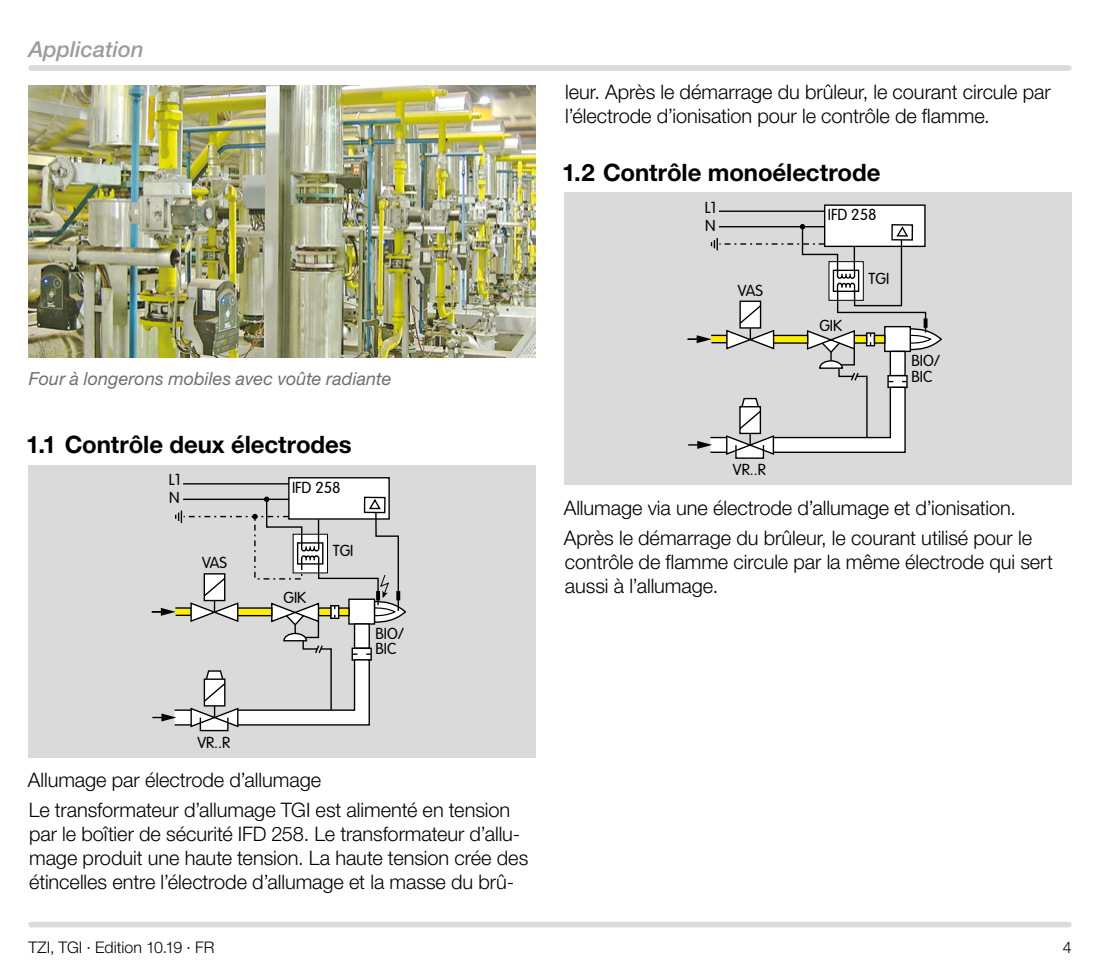
<style>
.page{position:relative;width:1100px;height:970px;background:#fff}
.page>*{position:absolute;margin:0;border:0;box-sizing:border-box;transform-origin:0 0}
.t1{font:700 24px "Helvetica Neue LT Pro";letter-spacing:-.005em;color:#000}
.t2{font:italic 500 22px "Helvetica Neue LT Pro";color:#9d9d9c}
.t3{font:300 20px/24px "Helvetica Neue LT Pro";letter-spacing:-.005em;color:#000}
.t4{font:italic 18px "Helvetica Neue LT Pro";letter-spacing:.005em;color:#706f6f}
.t5{font:300 16px "Helvetica Neue LT Pro";letter-spacing:-.005em;color:#000}
.t6{font:300 15.6px/15.6px "VAG Rounded Std";color:#000}
</style>
<div class="page">
<div style="left:31px;top:921px;width:1038px;height:6px;background:#dadada"></div>
<div style="left:31px;top:65px;width:1038px;height:6px;background:#dadada"></div>
<img style="left:28px;top:85px;width:508px;height:272px">
<div style="left:28px;top:465px;width:508px;height:292px;background:#dadada"></div>
<div style="left:289px;top:477px;width:100px;height:42px;background:#fff"></div>
<div style="left:288px;top:477px;width:102px;height:42px;border:1px solid #000"></div>
<hr style="left:183px;top:483px;width:106px;height:1px;background:#000">
<svg style="left:152px;top:496px;width:254px;height:234px"></svg>
<div style="left:200px;top:717px;width:29px;height:14px;border:1px solid #000"></div>
<div style="left:564px;top:192px;width:507px;height:293px;background:#dadada"></div>
<div style="left:825px;top:205px;width:100px;height:41px;background:#fff"></div>
<div style="left:824px;top:204px;width:101px;height:43px;border:1px solid #000"></div>
<hr style="left:719px;top:210px;width:106px;height:2px;background:#000">
<svg style="left:687px;top:224px;width:255px;height:234px"></svg>
<div style="left:735px;top:444px;width:29px;height:15px;border:1px solid #000"></div>
<p class="t2" style="left:28px;top:36px;width:117px">Application</p>
<p class="t4" style="left:29px;top:367px;width:364px">Four à longerons mobiles avec voûte radiante</p>
<p class="t1" style="left:26px;top:430px;width:327px">1.1 Contrôle deux électrodes</p>
<p class="t6" style="left:292px;top:480px;width:50px">IFD 258</p>
<p class="t6" style="left:169px;top:472px;width:13px">L1</p>
<p class="t6" style="left:169px;top:490px;width:12px">N</p>
<p class="t6" style="left:202px;top:555px;width:27px">VAS</p>
<p class="t6" style="left:197px;top:734px;width:34px">VR..R</p>
<p class="t6" style="left:284px;top:590px;width:24px">GIK</p>
<p class="t6" style="left:333px;top:543px;width:22px">TGI</p>
<p class="t6" style="left:376px;top:626px;width:30px">BIO/<br>BIC</p>
<p class="t3" style="left:28px;top:765px;width:484px;line-height:29.6px">Allumage par électrode d’allumage<br>Le transformateur d’allumage TGI est alimenté en tension</p>
<p class="t3" style="left:29px;top:821px;width:501px">par le boîtier de sécurité IFD 258. Le transformateur d’allu&shy;mage produit une haute tension. La haute tension crée des étincelles entre l’électrode d’allumage et la masse du brû-</p>
<p class="t3" style="left:565px;top:80px;width:487px">leur. Après le démarrage du brûleur, le courant circule par l’électrode d’ionisation pour le contrôle de flamme.</p>
<p class="t1" style="left:562px;top:157px;width:320px">1.2 Contrôle monoélectrode</p>
<p class="t6" style="left:828px;top:208px;width:50px">IFD 258</p>
<p class="t6" style="left:705px;top:200px;width:13px">L1</p>
<p class="t6" style="left:705px;top:218px;width:12px">N</p>
<p class="t6" style="left:738px;top:283px;width:27px">VAS</p>
<p class="t6" style="left:819px;top:318px;width:24px">GIK</p>
<p class="t6" style="left:869px;top:271px;width:22px">TGI</p>
<p class="t6" style="left:911px;top:353px;width:30px">BIO/<br>BIC</p>
<p class="t6" style="left:733px;top:462px;width:34px">VR..R</p>
<p class="t3" style="left:564px;top:492px;width:470px;line-height:29.6px">Allumage via une électrode d’allumage et d’ionisation.<br>Après le démarrage du brûleur, le courant utilisé pour le</p>
<p class="t3" style="left:565px;top:549px;width:490px">contrôle de flamme circule par la même électrode qui sert aussi à l’allumage.</p>
<p class="t5" style="left:28px;top:937px;width:188px">TZI, TGI · Edition 10.19 · FR</p>
<p class="t5" style="left:1063px;top:937px;width:10px">4</p>
</div>
